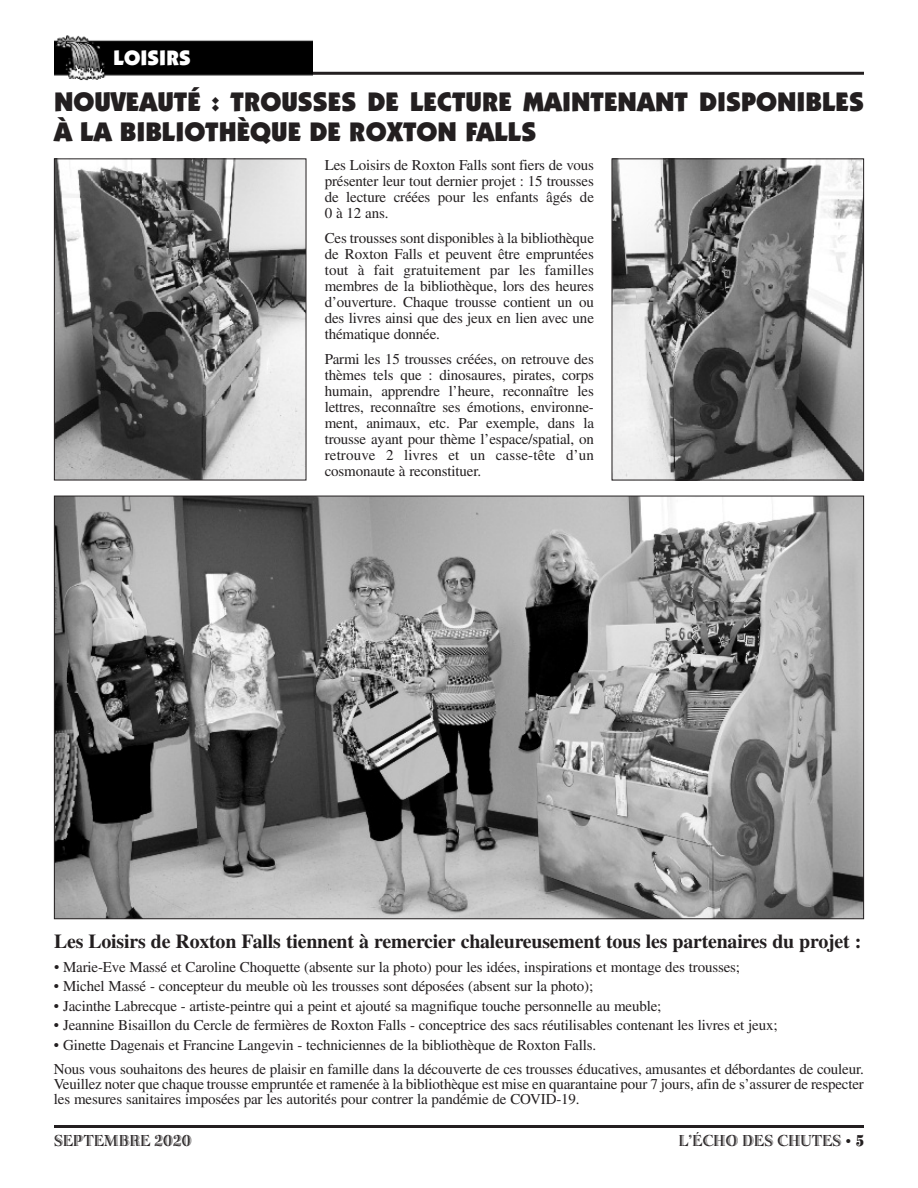
<style>
.page{position:relative;width:918px;height:1188px;background:#fff}
.page>*{position:absolute;margin:0;border:0;box-sizing:border-box;transform-origin:0 0}
.t1{font:900 27px/30px "Itc Kabel";color:#231f20}
.t2{font:900 21px "Itc Kabel";letter-spacing:.005em;color:#fff}
.t3{font:700 19.8px "Times";letter-spacing:-.01em;color:#231f20}
.t4{font:16.5px "Bertie Plain";color:#231f20}
.t5{font:15px/16px "Times";letter-spacing:-.01em;color:#231f20;text-align:justify}
.s1{font-family:"Times";font-size:15px}
.s2{font-family:"Spumoni LP";font-size:21px}
</style>
<div class="page">
<hr style="left:54px;top:1125px;width:810px;height:3px;background:#231f20">
<hr style="left:54px;top:72px;width:810px;height:3px;background:#231f20">
<img style="left:54px;top:35px;width:258px;height:45px">
<img style="left:56px;top:498px;width:806px;height:419px">
<img style="left:614px;top:160px;width:248px;height:318px">
<div style="left:612px;top:158px;width:252px;height:322px;border:1px solid #231f20"></div>
<img style="left:56px;top:160px;width:248px;height:318px">
<div style="left:54px;top:158px;width:252px;height:322px;border:1px solid #231f20"></div>
<h2 class="t2" style="left:113px;top:50px;width:79px">LOISIRS</h2>
<h1 class="t1" style="left:54px;top:89px;width:812px">NOUVEAUTÉ : TROUSSES DE LECTURE MAINTENANT DISPONIBLES<br>À LA BIBLIOTHÈQUE DE ROXTON FALLS</h1>
<p class="t5" style="left:325px;top:158px;width:271px">Les Loisirs de Roxton Falls sont fiers de vous présenter leur tout dernier projet : 15 trousses de lecture créées pour les enfants âgés de 0 à 12 ans.</p>
<p class="t5" style="left:325px;top:231px;width:271px">Ces trousses sont disponibles à la bibliothèque de Roxton Falls et peuvent être empruntées tout à fait gratuitement par les familles membres de la bibliothèque, lors des heures d’ouverture. Chaque trousse contient un ou des livres ainsi que des jeux en lien avec une thématique donnée.</p>
<p class="t5" style="left:325px;top:352px;width:271px">Parmi les 15 trousses créées, on retrouve des thèmes tels que : dinosaures, pirates, corps humain, apprendre l’heure, reconnaître les lettres, reconnaître ses émotions, environne&shy;ment, animaux, etc. Par exemple, dans la trousse ayant pour thème l’espace/spatial, on retrouve 2 livres et un casse-tête d’un cosmonaute à reconstituer.</p>
<h3 class="t3" style="left:54px;top:934px;width:809px">Les Loisirs de Roxton Falls tiennent à remercier chaleureusement tous les partenaires du projet :</h3>
<p class="t5" style="left:54px;top:960px;width:688px">• Marie-Eve Massé et Caroline Choquette (absente sur la photo) pour les idées, inspirations et montage des trousses;</p>
<p class="t5" style="left:54px;top:980px;width:541px">• Michel Massé - concepteur du meuble où les trousses sont déposées (absent sur la photo);</p>
<p class="t5" style="left:54px;top:999px;width:609px">• Jacinthe Labrecque - artiste-peintre qui a peint et ajouté sa magnifique touche personnelle au meuble;</p>
<p class="t5" style="left:54px;top:1019px;width:725px">• Jeannine Bisaillon du Cercle de fermières de Roxton Falls - conceptrice des sacs réutilisables contenant les livres et jeux;</p>
<p class="t5" style="left:54px;top:1034px;width:811px;line-height:24px">• Ginette Dagenais et Francine Langevin - techniciennes de la bibliothèque de Roxton Falls.<br>Nous vous souhaitons des heures de plaisir en famille dans la découverte de ces trousses éducatives, amusantes et débordantes de couleur.</p>
<p class="t5" style="left:54px;top:1078px;width:812px;line-height:15px">Veuillez noter que chaque trousse empruntée et ramenée à la bibliothèque est mise en quarantaine pour 7 jours, afin de s’assurer de respecter les mesures sanitaires imposées par les autorités pour contrer la pandémie de COVID-19.</p>
<p class="t4" style="left:54px;top:1135px;width:139px">SEPTEMBRE 2020</p>
<p class="t4" style="left:679px;top:1135px;width:187px">L’ÉCHO DES CHUTES <span class="s1">•</span> <span class="s2">5</span></p>
</div>
